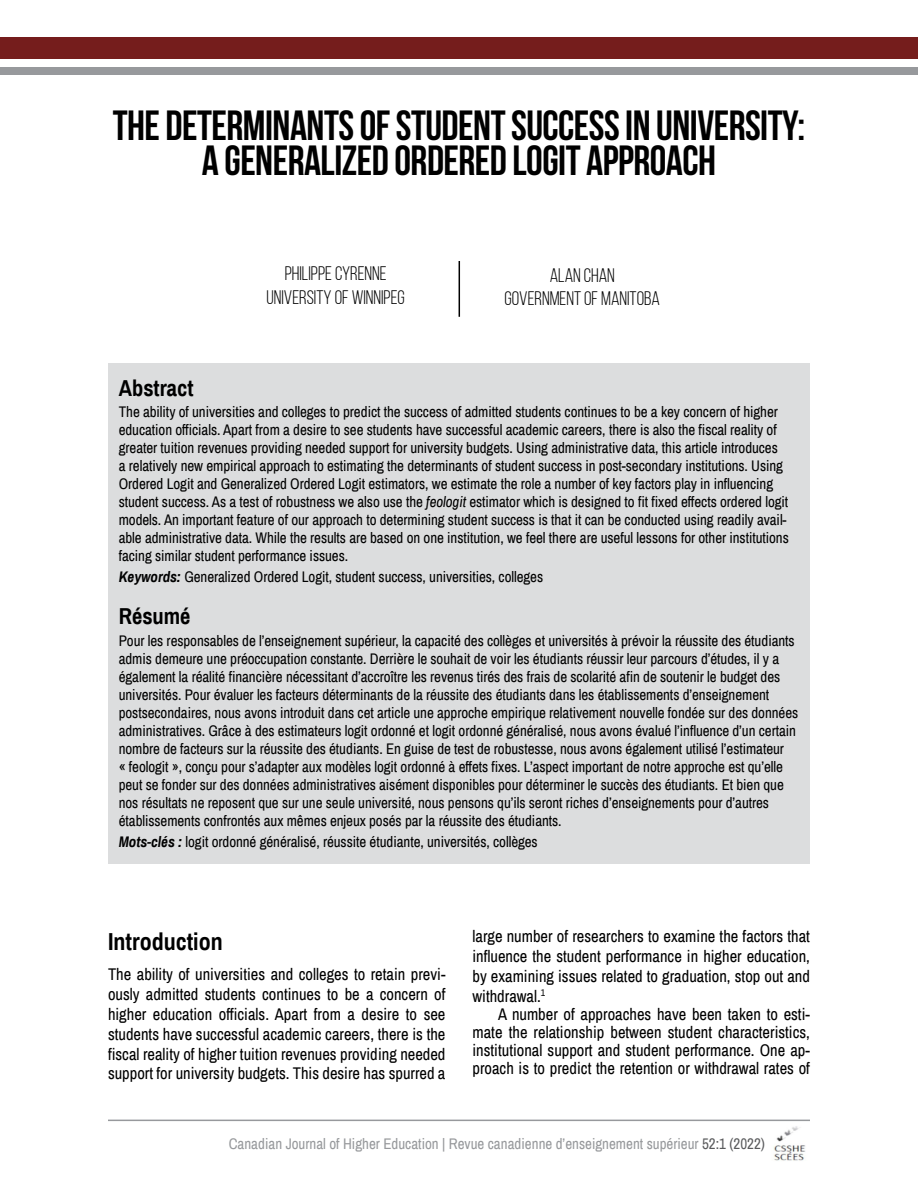
<style>
.page{position:relative;width:918px;height:1188px;background:#fff}
.page>*{position:absolute;margin:0;border:0;box-sizing:border-box;transform-origin:0 0}
.t1{font:700 42px/36px "Bebas Neue";letter-spacing:-.01em;color:#000;text-align:center}
.t2{font:700 24px "Archivo Narrow";color:#000}
.t3{font:700 22.5px "Archivo Narrow";color:#000}
.t4{font:19.5px/23.4px "Bebas Neue";color:#000;text-align:center}
.t5{font:16.5px/19.8px "Archivo Narrow";color:#000;text-align:justify}
.t6{font:15px/18px "Archivo Narrow";letter-spacing:-.005em;color:#000}
.t7{font:15px "Archivo Narrow";color:#97999c}
.s1{font-style:italic}
.s2{font-weight:700;font-style:italic}
.s3{color:#5a5b5d}
</style>
<div class="page">
<hr style="left:108px;top:1120px;width:702px;height:1px;background:#97999c">
<div style="left:0;top:38px;width:918px;height:21px;background:#751d1c"></div>
<div style="left:0;top:67px;width:918px;height:7px;background:#97999c"></div>
<img style="left:774px;top:1126px;width:31px;height:35px">
<div style="left:108px;top:364px;width:702px;height:500px;background:#dcddde"></div>
<hr style="left:459px;top:261px;width:1px;height:56px;background:#000">
<h1 class="t1" style="left:113px;top:106px;width:694px">THE DETERMINANTS OF STUDENT SUCCESS IN UNIVERSITY:<br>A GENERALIZED ORDERED LOGIT APPROACH</h1>
<h3 class="t4" style="left:267px;top:262px;width:140px">PHILIPPE CYRENNE<br>UNIVERSITY OF WINNIPEG</h3>
<h3 class="t4" style="left:505px;top:263px;width:157px">ALAN CHAN<br>GOVERNMENT OF MANITOBA</h3>
<h3 class="t3" style="left:119px;top:372px;width:76px">Abstract</h3>
<p class="t6" style="left:119px;top:402px;width:672px">The ability of universities and colleges to predict the success of admitted students continues to be a key concern of higher education officials. Apart from a desire to see students have successful academic careers, there is also the fiscal reality of greater tuition revenues providing needed support for university budgets. Using administrative data, this article introduces<br>a relatively new empirical approach to estimating the determinants of student success in post-secondary institutions. Using Ordered Logit and Generalized Ordered Logit estimators, we estimate the role a number of key factors play in influencing student success. As a test of robustness we also use the <span class="s1">feologit</span> estimator which is designed to fit fixed effects ordered logit models. An important feature of our approach to determining student success is that it can be conducted using readily avail&shy;able administrative data. While the results are based on one institution, we feel there are useful lessons for other institutions facing similar student performance issues.</p>
<p class="t6" style="left:119px;top:567px;width:426px"><span class="s2">Keywords:</span> Generalized Ordered Logit, student success, universities, colleges</p>
<h3 class="t3" style="left:119px;top:600px;width:73px">Résumé</h3>
<p class="t6" style="left:119px;top:632px;width:681px">Pour les responsables de l’enseignement supérieur, la capacité des collèges et universités à prévoir la réussite des étudiants admis demeure une préoccupation constante. Derrière le souhait de voir les étudiants réussir leur parcours d’études, il y a également la réalité financière nécessitant d’accroître les revenus tirés des frais de scolarité afin de soutenir le budget des universités. Pour évaluer les facteurs déterminants de la réussite des étudiants dans les établissements d’enseignement postsecondaires, nous avons introduit dans cet article une approche empirique relativement nouvelle fondée sur des données administratives. Grâce à des estimateurs logit ordonné et logit ordonné généralisé, nous avons évalué l’influence d’un certain nombre de facteurs sur la réussite des étudiants. En guise de test de robustesse, nous avons également utilisé l’estimateur<br>« feologit », conçu pour s’adapter aux modèles logit ordonné à effets fixes. L’aspect important de notre approche est qu’elle peut se fonder sur des données administratives aisément disponibles pour déterminer le succès des étudiants. Et bien que nos résultats ne reposent que sur une seule université, nous pensons qu’ils seront riches d’enseignements pour d’autres établissements confrontés aux mêmes enjeux posés par la réussite des étudiants.</p>
<p class="t6" style="left:119px;top:833px;width:420px"><span class="s2">Mots-clés :</span> logit ordonné généralisé, réussite étudiante, universités, collèges</p>
<h2 class="t2" style="left:108px;top:925px;width:116px">Introduction</h2>
<p class="t5" style="left:108px;top:964px;width:339px">The ability of universities and colleges to retain previ&shy;ously admitted students continues to be a concern of higher education officials. Apart from a desire to see students have successful academic careers, there is the fiscal reality of higher tuition revenues providing needed support for university budgets. This desire has spurred a</p>
<p class="t5" style="left:473px;top:926px;width:339px">large number of researchers to examine the factors that influence the student performance in higher education, by examining issues related to graduation, stop out and withdrawal.<sup>1</sup></p>
<p class="t5" style="left:473px;top:1005px;width:339px;line-height:18px;text-indent:25px">A number of approaches have been taken to esti&shy;mate the relationship between student characteristics, institutional support and student performance. One ap&shy;proach is to predict the retention or withdrawal rates of</p>
<p class="t7" style="left:229px;top:1133px;width:538px">Canadian Journal of Higher Education | Revue canadienne d’enseignement supérieur <span class="s3">52:1 (2022)</span></p>
</div>
